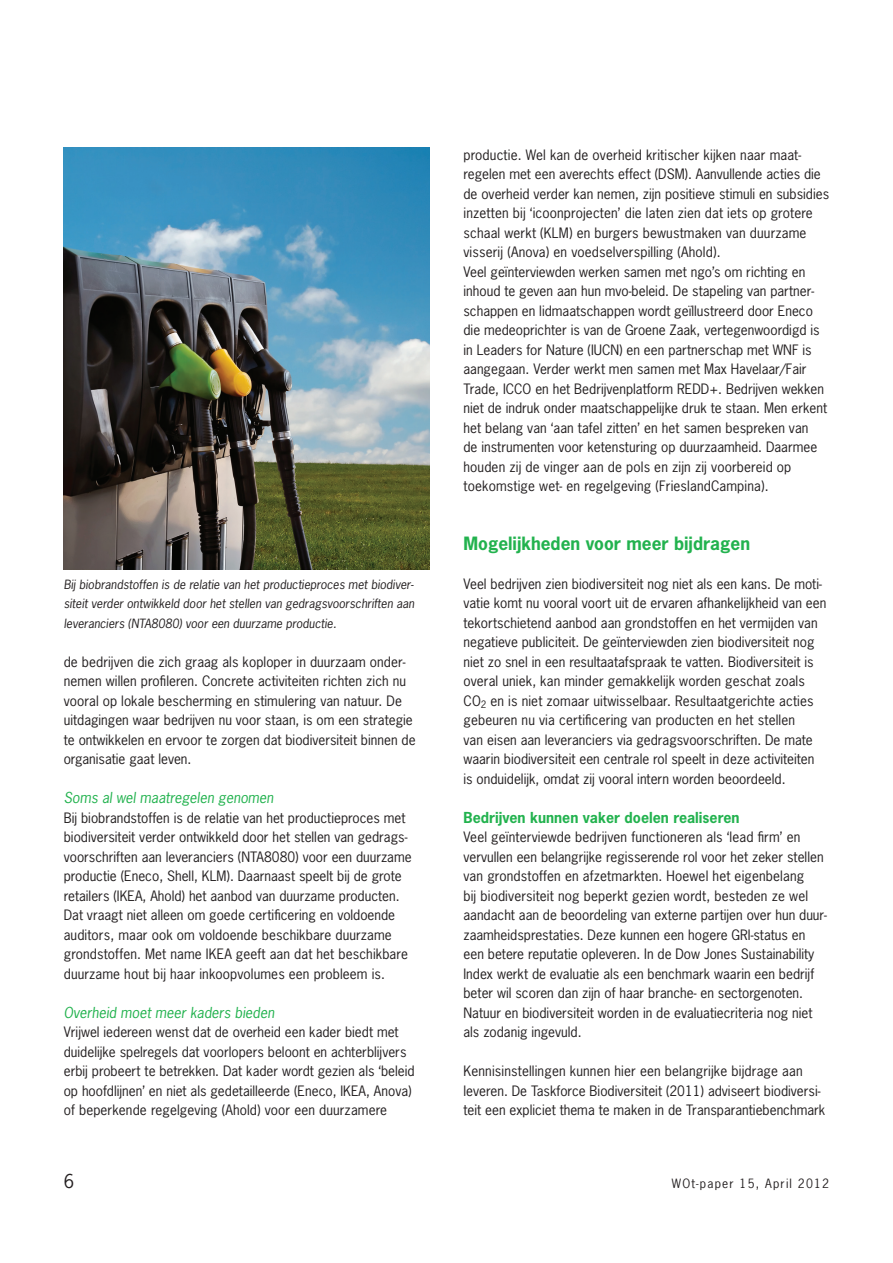
<style>
.page{position:relative;width:893px;height:1263px;background:#fff}
.page>*{position:absolute;margin:0;border:0;box-sizing:border-box;transform-origin:0 0}
.t1{font:18px "News Gothic Std";color:#231f20}
.t2{font:700 17.25px "News Gothic Std";color:#22b24e}
.t3{font:italic 14.25px "News Gothic Std";color:#22b24e}
.t4{font:700 14.25px "News Gothic Std";color:#22b24e}
.t5{font:13.5px/19.5px "News Gothic Std";color:#231f20}
.t6{font:italic 12px/19.5px "News Gothic Std";color:#231f20;text-align:justify}
.t7{font:12px "News Gothic";letter-spacing:.1em;color:#231f20}
</style>
<div class="page">
<img style="left:64px;top:147px;width:365px;height:422px">
<p class="t6" style="left:64px;top:575px;width:352px">Bij biobrandstoffen is de relatie van het productieproces met biodiver&shy;siteit verder ontwikkeld door het stellen van gedragsvoorschriften aan leveranciers (NTA8080) voor een duurzame productie.</p>
<p class="t5" style="left:64px;top:652px;width:353px">de bedrijven die zich graag als koploper in duurzaam onder&shy;nemen willen profileren. Concrete activiteiten richten zich nu vooral op lokale bescherming en stimulering van natuur. De uitdagingen waar bedrijven nu voor staan, is om een strategie te ontwikkelen en ervoor te zorgen dat biodiversiteit binnen de organisatie gaat leven.</p>
<p class="t3" style="left:64px;top:789px;width:211px">Soms al wel maatregelen genomen</p>
<p class="t5" style="left:64px;top:808px;width:349px">Bij biobrandstoffen is de relatie van het productieproces met biodiversiteit verder ontwikkeld door het stellen van gedrags&shy;voorschriften aan leveranciers (NTA8080) voor een duurzame productie (Eneco, Shell, KLM). Daarnaast speelt bij de grote retailers (IKEA, Ahold) het aanbod van duurzame producten.<br>Dat vraagt niet alleen om goede certificering en voldoende auditors, maar ook om voldoende beschikbare duurzame grondstoffen. Met name IKEA geeft aan dat het beschikbare duurzame hout bij haar inkoopvolumes een probleem is.</p>
<p class="t3" style="left:64px;top:1003px;width:212px">Overheid moet meer kaders bieden</p>
<p class="t5" style="left:64px;top:1022px;width:352px">Vrijwel iedereen wenst dat de overheid een kader biedt met duidelijke spelregels dat voorlopers beloont en achterblijvers erbij probeert te betrekken. Dat kader wordt gezien als ‘beleid op hoofdlijnen’ en niet als gedetailleerde (Eneco, IKEA, Anova) of beperkende regelgeving (Ahold) voor een duurzamere</p>
<p class="t5" style="left:463px;top:145px;width:367px">productie. Wel kan de overheid kritischer kijken naar maat&shy;regelen met een averechts effect (DSM). Aanvullende acties die de overheid verder kan nemen, zijn positieve stimuli en subsidies inzetten bij ‘icoonprojecten’ die laten zien dat iets op grotere schaal werkt (KLM) en burgers bewustmaken van duurzame visserij (Anova) en voedselverspilling (Ahold).<br>Veel geïnterviewden werken samen met ngo’s om richting en inhoud te geven aan hun mvo-beleid. De stapeling van partner&shy;schappen en lidmaatschappen wordt geïllustreerd door Eneco die medeoprichter is van de Groene Zaak, vertegenwoordigd is in Leaders for Nature (IUCN) en een partnerschap met WNF is aangegaan. Verder werkt men samen met Max Havelaar/Fair Trade, ICCO en het Bedrijvenplatform REDD+. Bedrijven wekken niet de indruk onder maatschappelijke druk te staan. Men erkent het belang van ‘aan tafel zitten’ en het samen bespreken van<br>de instrumenten voor ketensturing op duurzaamheid. Daarmee houden zij de vinger aan de pols en zijn zij voorbereid op toekomstige wet- en regelgeving (FrieslandCampina).</p>
<p class="t2" style="left:463px;top:532px;width:288px">Mogelijkheden voor meer bijdragen</p>
<p class="t5" style="left:463px;top:574px;width:364px">Veel bedrijven zien biodiversiteit nog niet als een kans. De moti&shy;vatie komt nu vooral voort uit de ervaren afhankelijkheid van een tekortschietend aanbod aan grondstoffen en het vermijden van negatieve publiciteit. De geïnterviewden zien biodiversiteit nog niet zo snel in een resultaatafspraak te vatten. Biodiversiteit is overal uniek, kan minder gemakkelijk worden geschat zoals CO<sub>2</sub> en is niet zomaar uitwisselbaar. Resultaatgerichte acties gebeuren nu via certificering van producten en het stellen<br>van eisen aan leveranciers via gedragsvoorschriften. De mate waarin biodiversiteit een centrale rol speelt in deze activiteiten is onduidelijk, omdat zij vooral intern worden beoordeeld.</p>
<p class="t4" style="left:463px;top:808px;width:277px">Bedrijven kunnen vaker doelen realiseren</p>
<p class="t5" style="left:463px;top:827px;width:365px">Veel geïnterviewde bedrijven functioneren als ‘lead firm’ en vervullen een belangrijke regisserende rol voor het zeker stellen van grondstoffen en afzetmarkten. Hoewel het eigenbelang<br>bij biodiversiteit nog beperkt gezien wordt, besteden ze wel aandacht aan de beoordeling van externe partijen over hun duur&shy;zaamheidsprestaties. Deze kunnen een hogere GRI-status en een betere reputatie opleveren. In de Dow Jones Sustainability Index werkt de evaluatie als een benchmark waarin een bedrijf beter wil scoren dan zijn of haar branche- en sectorgenoten.<br>Natuur en biodiversiteit worden in de evaluatiecriteria nog niet als zodanig ingevuld.</p>
<p class="t5" style="left:463px;top:1061px;width:363px">Kennisinstellingen kunnen hier een belangrijke bijdrage aan leveren. De Taskforce Biodiversiteit (2011) adviseert biodiversi&shy;teit een expliciet thema te maken in de Transparantiebenchmark</p>
<h1 class="t1" style="left:64px;top:1169px;width:12px">6</h1>
<p class="t7" style="left:672px;top:1176px;width:159px">WOt-paper 15, April 2012</p>
</div>
